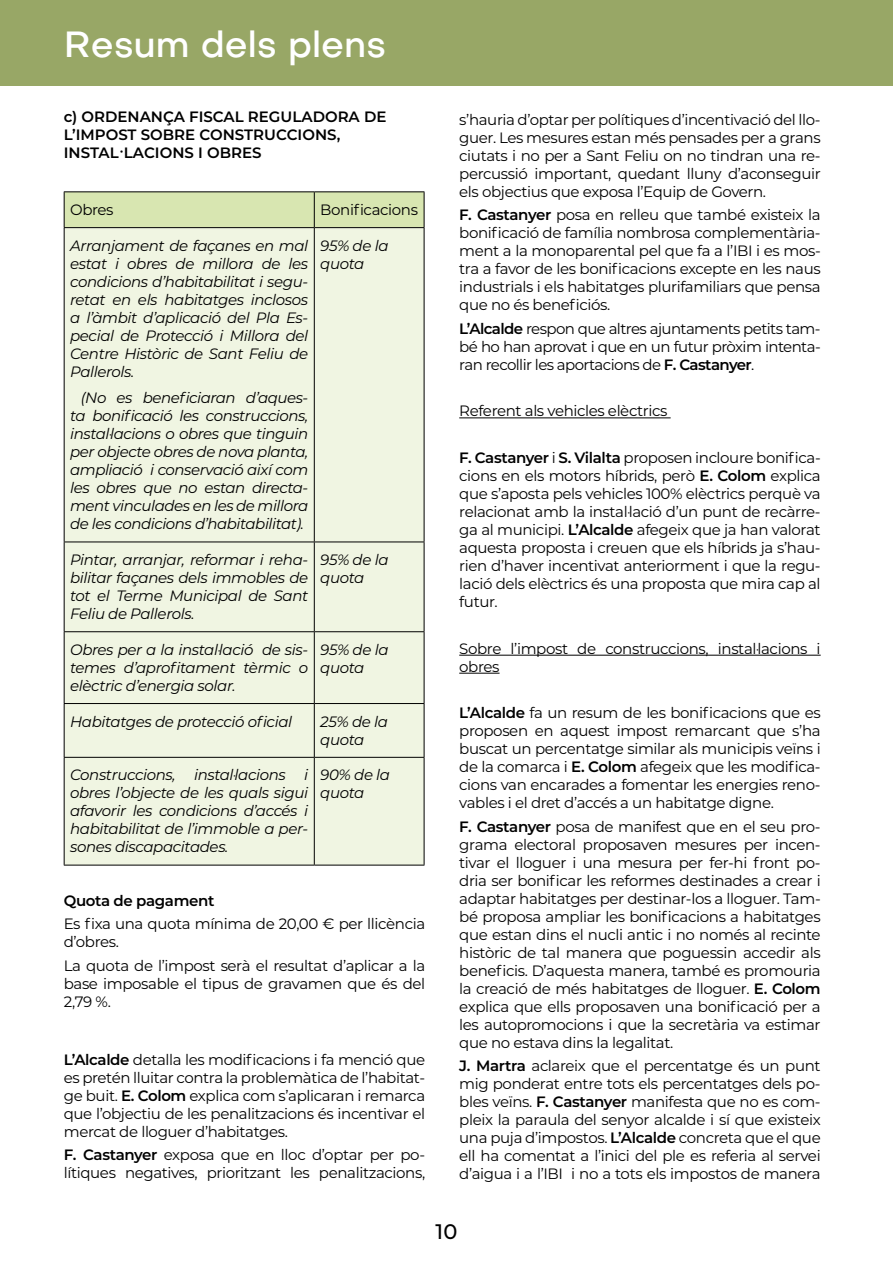
<style>
.page{position:relative;width:893px;height:1263px;background:#fff}
.page>*{position:absolute;margin:0;border:0;box-sizing:border-box;transform-origin:0 0}
.t1{font:500 36px "Objectivity";color:#fff}
.t2{font:500 21px "Montserrat";color:#000}
.t3{font:15px/18px "Montserrat";letter-spacing:-.025em;color:#000;text-align:justify}
.t4{font:italic 15px/18px "Montserrat";letter-spacing:-.025em;color:#000;text-align:justify}
.t5{font:600 15px/18px "Montserrat";color:#000}
.t6{font:600 15px "Montserrat";letter-spacing:-.025em;color:#000}
.s1{font-weight:600}
</style>
<div class="page">
<div style="left:0;top:0;width:893px;height:85px;background:#98a766"></div>
<div style="left:65px;top:192px;width:359px;height:35px;background:#d8e6b1"></div>
<div style="left:65px;top:228px;width:359px;height:637px;background:#f0f5e2"></div>
<hr style="left:314px;top:192px;width:1px;height:35px;background:#000">
<hr style="left:314px;top:228px;width:1px;height:314px;background:#000">
<hr style="left:314px;top:542px;width:1px;height:89px;background:#000">
<hr style="left:314px;top:632px;width:1px;height:71px;background:#000">
<hr style="left:314px;top:704px;width:1px;height:53px;background:#000">
<hr style="left:314px;top:758px;width:1px;height:107px;background:#000">
<hr style="left:64px;top:191px;width:250px;height:1px;background:#000">
<hr style="left:64px;top:192px;width:1px;height:35px;background:#000">
<hr style="left:314px;top:191px;width:110px;height:1px;background:#000">
<hr style="left:424px;top:192px;width:1px;height:35px;background:#000">
<hr style="left:64px;top:227px;width:250px;height:1px;background:#000">
<hr style="left:64px;top:228px;width:1px;height:314px;background:#000">
<hr style="left:314px;top:227px;width:110px;height:1px;background:#000">
<hr style="left:424px;top:228px;width:1px;height:314px;background:#000">
<hr style="left:64px;top:542px;width:250px;height:1px;background:#000">
<hr style="left:64px;top:542px;width:1px;height:89px;background:#000">
<hr style="left:314px;top:542px;width:110px;height:1px;background:#000">
<hr style="left:424px;top:542px;width:1px;height:89px;background:#000">
<hr style="left:64px;top:631px;width:250px;height:1px;background:#000">
<hr style="left:64px;top:632px;width:1px;height:71px;background:#000">
<hr style="left:314px;top:631px;width:110px;height:1px;background:#000">
<hr style="left:424px;top:632px;width:1px;height:71px;background:#000">
<hr style="left:64px;top:703px;width:250px;height:1px;background:#000">
<hr style="left:64px;top:704px;width:1px;height:53px;background:#000">
<hr style="left:314px;top:703px;width:110px;height:1px;background:#000">
<hr style="left:424px;top:704px;width:1px;height:53px;background:#000">
<hr style="left:64px;top:757px;width:250px;height:1px;background:#000">
<hr style="left:64px;top:758px;width:1px;height:107px;background:#000">
<hr style="left:314px;top:757px;width:110px;height:1px;background:#000">
<hr style="left:424px;top:758px;width:1px;height:107px;background:#000">
<hr style="left:64px;top:865px;width:250px;height:1px;background:#000">
<hr style="left:314px;top:865px;width:110px;height:1px;background:#000">
<hr style="left:459px;top:417px;width:212px;height:1px;background:#000">
<hr style="left:459px;top:655px;width:362px;height:1px;background:#000">
<hr style="left:459px;top:673px;width:41px;height:1px;background:#000">
<h1 class="t1" style="left:64px;top:20px;width:324px">Resum dels plens</h1>
<p class="t5" style="left:64px;top:107px;width:324px">c) ORDENANÇA FISCAL REGULADORA DE<br>L’IMPOST SOBRE CONSTRUCCIONS,<br>INSTAL·LACIONS I OBRES</p>
<p class="t3" style="left:70px;top:200px;width:45px">Obres</p>
<p class="t3" style="left:320px;top:200px;width:99px">Bonificacions</p>
<p class="t4" style="left:70px;top:236px;width:240px">Arranjament de façanes en mal estat i obres de millora de les condicions d’habitabilitat i segu&shy;retat en els habitatges inclosos a l’àmbit d’aplicació del Pla Es&shy;pecial de Protecció i Millora del Centre Històric de Sant Feliu de Pallerols.</p>
<p class="t4" style="left:70px;top:388px;width:240px;text-indent:11px">(No es beneficiaran d’aques&shy;ta bonificació les construccions, instal·lacions o obres que tinguin per objecte obres de nova planta, ampliació i conservació així com les obres que no estan directa&shy;ment vinculades en les de millora de les condicions d’habitabilitat).</p>
<p class="t4" style="left:320px;top:236px;width:70px">95% de la quota</p>
<p class="t4" style="left:70px;top:550px;width:240px">Pintar, arranjar, reformar i reha&shy;bilitar façanes dels immobles de tot el Terme Municipal de Sant Feliu de Pallerols.</p>
<p class="t4" style="left:320px;top:550px;width:70px">95% de la quota</p>
<p class="t4" style="left:70px;top:640px;width:240px">Obres per a la instal·lació de sis&shy;temes d’aprofitament tèrmic o elèctric d’energia solar.</p>
<p class="t4" style="left:320px;top:640px;width:70px">95% de la quota</p>
<p class="t4" style="left:70px;top:712px;width:224px">Habitatges de protecció oficial</p>
<p class="t4" style="left:320px;top:712px;width:69px">25% de la quota</p>
<p class="t4" style="left:70px;top:765px;width:240px">Construccions, instal·lacions i obres l’objecte de les quals sigui afavorir les condicions d’accés i habitabilitat de l’immoble a per&shy;sones discapacitades.</p>
<p class="t4" style="left:320px;top:765px;width:71px">90% de la quota</p>
<p class="t6" style="left:64px;top:890px;width:152px">Quota de pagament</p>
<p class="t3" style="left:64px;top:914px;width:363px">Es fixa una quota mínima de 20,00 € per llicència d’obres.</p>
<p class="t3" style="left:64px;top:956px;width:363px">La quota de l’impost serà el resultat d’aplicar a la base imposable el tipus de gravamen que és del 2,79 %.</p>
<p class="t3" style="left:64px;top:1050px;width:363px"><span class="s1">L’Alcalde</span> detalla les modificacions i fa menció que es pretén lluitar contra la problemàtica de l’habitat&shy;ge buit. <span class="s1">E. Colom</span> explica com s’aplicaran i remarca que l’objectiu de les penalitzacions és incentivar el mercat de lloguer d’habitatges.</p>
<p class="t3" style="left:64px;top:1145px;width:363px"><span class="s1">F. Castanyer</span> exposa que en lloc d’optar per po&shy;lítiques negatives, prioritzant les penalitzacions,</p>
<p class="t3" style="left:459px;top:110px;width:363px">s’hauria d’optar per polítiques d’incentivació del llo&shy;guer. Les mesures estan més pensades per a grans ciutats i no per a Sant Feliu on no tindran una re&shy;percussió important, quedant lluny d’aconseguir els objectius que exposa l’Equip de Govern.</p>
<p class="t3" style="left:459px;top:206px;width:363px"><span class="s1">F. Castanyer</span> posa en relleu que també existeix la bonificació de família nombrosa complementària&shy;ment a la monoparental pel que fa a l’IBI i es mos&shy;tra a favor de les bonificacions excepte en les naus industrials i els habitatges plurifamiliars que pensa que no és beneficiós.</p>
<p class="t3" style="left:459px;top:319px;width:363px"><span class="s1">L’Alcalde</span> respon que altres ajuntaments petits tam&shy;bé ho han aprovat i que en un futur pròxim intenta&shy;ran recollir les aportacions de <span class="s1">F. Castanyer</span>.</p>
<p class="t3" style="left:459px;top:401px;width:210px">Referent als vehicles elèctrics</p>
<p class="t3" style="left:459px;top:448px;width:363px"><span class="s1">F. Castanyer</span> i <span class="s1">S. Vilalta</span> proposen incloure bonifica&shy;cions en els motors híbrids, però <span class="s1">E. Colom</span> explica que s’aposta pels vehicles 100% elèctrics perquè va relacionat amb la instal·lació d’un punt de recàrre&shy;ga al municipi. <span class="s1">L’Alcalde</span> afegeix que ja han valorat aquesta proposta i creuen que els híbrids ja s’hau&shy;rien d’haver incentivat anteriorment i que la regu&shy;lació dels elèctrics és una proposta que mira cap al futur.</p>
<p class="t3" style="left:459px;top:639px;width:363px">Sobre l’impost de construccions, instal·lacions i obres</p>
<p class="t3" style="left:459px;top:703px;width:363px"><span class="s1">L’Alcalde</span> fa un resum de les bonificacions que es proposen en aquest impost remarcant que s’ha buscat un percentatge similar als municipis veïns i de la comarca i <span class="s1">E. Colom</span> afegeix que les modifica&shy;cions van encarades a fomentar les energies reno&shy;vables i el dret d’accés a un habitatge digne.</p>
<p class="t3" style="left:459px;top:817px;width:363px"><span class="s1">F. Castanyer</span> posa de manifest que en el seu pro&shy;grama electoral proposaven mesures per incen&shy;tivar el lloguer i una mesura per fer-hi front po&shy;dria ser bonificar les reformes destinades a crear i adaptar habitatges per destinar-los a lloguer. Tam&shy;bé proposa ampliar les bonificacions a habitatges que estan dins el nucli antic i no només al recinte històric de tal manera que poguessin accedir als beneficis. D’aquesta manera, també es promouria la creació de més habitatges de lloguer. <span class="s1">E. Colom </span>explica que ells proposaven una bonificació per a les autopromocions i que la secretària va estimar que no estava dins la legalitat.</p>
<p class="t3" style="left:459px;top:1056px;width:363px"><span class="s1">J. Martra</span> aclareix que el percentatge és un punt mig ponderat entre tots els percentatges dels po&shy;bles veïns. <span class="s1">F. Castanyer</span> manifesta que no es com&shy;pleix la paraula del senyor alcalde i sí que existeix una puja d’impostos. <span class="s1">L’Alcalde</span> concreta que el que ell ha comentat a l’inici del ple es referia al servei d’aigua i a l’IBI i no a tots els impostos de manera</p>
<h2 class="t2" style="left:436px;top:1216px;width:23px">10</h2>
</div>
